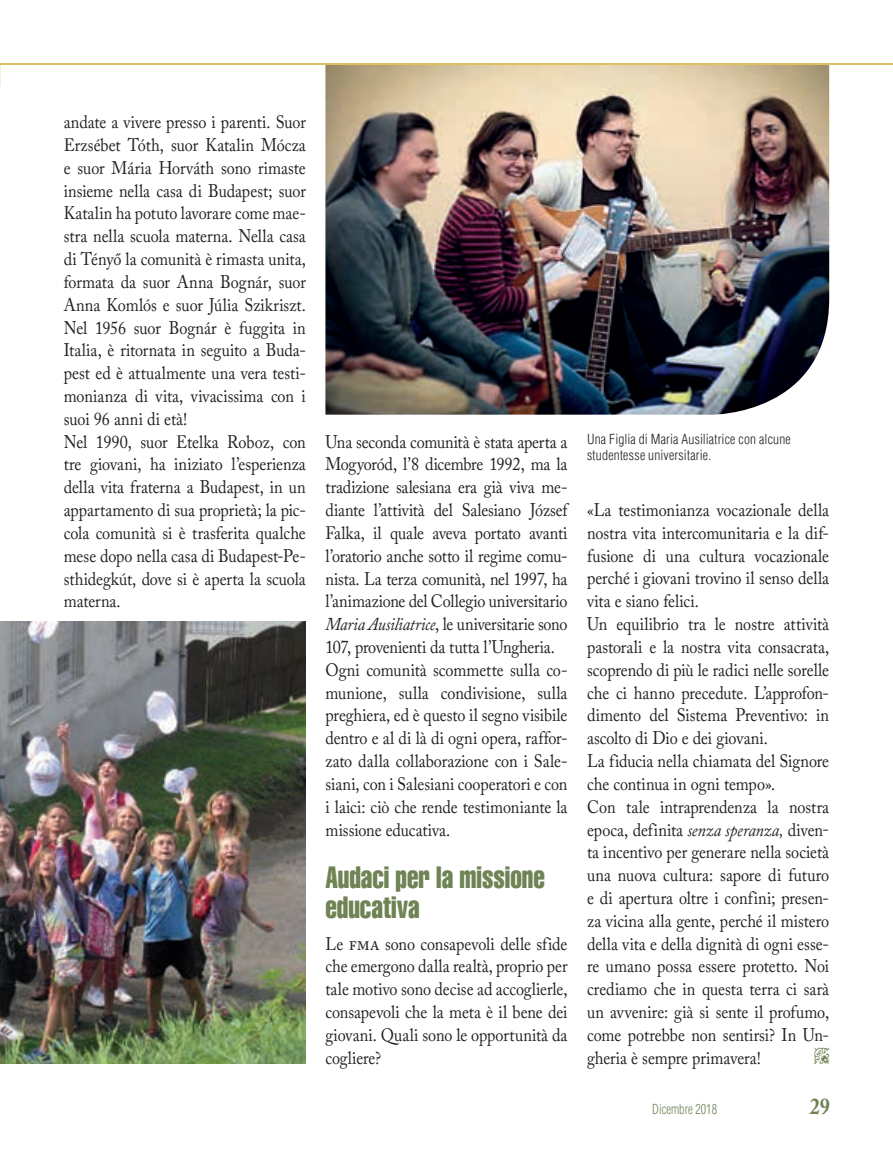
<style>
.page{position:relative;width:893px;height:1149px;background:#fff}
.page>*{position:absolute;margin:0;border:0;box-sizing:border-box;transform-origin:0 0}
.t1{font:extra-condensed 30px/30px "Helvetica";color:#6f8354;scale:.9 1}
.t2{font:700 22.5px "Adobe Caslon Pro";color:#6f8354;scale:.9 1}
.t3{font:18px/22.8px "Adobe Caslon Pro";letter-spacing:-.005em;color:#231f20;scale:.9 1}
.t4{font:18px "Adobe Caslon Pro";color:#6f8354;scale:.9 1}
.t5{font:300 condensed 13.5px/16.2px "Helvetica";letter-spacing:.015em;color:#231f20}
.t6{font:300 condensed 13.5px "Helvetica";color:#6f8354;scale:.9 1}
.s1{font-style:italic}
.s2{font-size:19.5px}
</style>
<div class="page">
<img style="left:325px;top:65px;width:504px;height:349px">
<hr style="left:0;top:64px;width:893px;height:1px;background:#dcc15f">
<img style="left:0;top:621px;width:306px;height:442px">
<p class="t3" style="left:64px;top:110px;width:271px">andate a vivere presso i parenti. Suor Erzsébet Tóth, suor Katalin Mócza e suor Mária Horváth sono rimaste insieme nella casa di Budapest; suor Katalin ha potuto lavorare come mae&shy;stra nella scuola materna. Nella casa di Tényő la comunità è rimasta unita, formata da suor Anna Bognár, suor Anna Komlós e suor Júlia Szikriszt.<br>Nel 1956 suor Bognár è fuggita in Italia, è ritornata in seguito a Buda&shy;pest ed è attualmente una vera testi&shy;monianza di vita, vivacissima con i suoi 96 anni di età!<br>Nel 1990, suor Etelka Roboz, con tre giovani, ha iniziato l’esperienza della vita fraterna a Budapest, in un appartamento di sua proprietà; la pic&shy;cola comunità si è trasferita qualche mese dopo nella casa di Budapest-Pe&shy;sthidegkút, dove si è aperta la scuola materna.</p>
<p class="t3" style="left:325px;top:430px;width:271px">Una seconda comunità è stata aperta a Mogyoród, l’8 dicembre 1992, ma la tradizione salesiana era già viva me&shy;diante l’attività del Salesiano József Falka, il quale aveva portato avanti l’oratorio anche sotto il regime comu&shy;nista. La terza comunità, nel 1997, ha l’animazione del Collegio universitario <span class="s1">Maria Ausiliatrice</span>, le universitarie sono 107, provenienti da tutta l’Ungheria.<br>Ogni comunità scommette sulla co&shy;munione, sulla condivisione, sulla preghiera, ed è questo il segno visibile dentro e al di là di ogni opera, raffor&shy;zato dalla collaborazione con i Sale&shy;siani, con i Salesiani cooperatori e con i laici: ciò che rende testimoniante la missione educativa.</p>
<h1 class="t1" style="left:325px;top:861px;width:245px">Audaci per la missione educativa</h1>
<p class="t3" style="left:325px;top:931px;width:271px;text-align:justify">Le <span class="s2">fma</span> sono consapevoli delle sfide che emergono dalla realtà, proprio per tale motivo sono decise ad accoglierle, consapevoli che la meta è il bene dei giovani. Quali sono le opportunità da cogliere?</p>
<p class="t5" style="left:587px;top:431px;width:205px">Una Figlia di Maria Ausiliatrice con alcune studentesse universitarie.</p>
<p class="t3" style="left:587px;top:498px;width:271px">«La testimonianza vocazionale della nostra vita intercomunitaria e la dif&shy;fusione di una cultura vocazionale perché i giovani trovino il senso della vita e siano felici.<br>Un equilibrio tra le nostre attività pastorali e la nostra vita consacrata, scoprendo di più le radici nelle sorelle che ci hanno precedute. L’approfon&shy;dimento del Sistema Preventivo: in ascolto di Dio e dei giovani.<br>La fiducia nella chiamata del Signore che continua in ogni tempo».<br>Con tale intraprendenza la nostra epoca, definita <span class="s1">senza speranza,</span> diven&shy;ta incentivo per generare nella società una nuova cultura: sapore di futuro e di apertura oltre i confini; presen&shy;za vicina alla gente, perché il mistero della vita e della dignità di ogni esse&shy;re umano possa essere protetto. Noi crediamo che in questa terra ci sarà un avvenire: già si sente il profumo, come potrebbe non sentirsi? In Un&shy;gheria è sempre primavera!</p>
<p class="t4" style="left:814px;top:1046px;width:18px">•</p>
<p class="t6" style="left:652px;top:1100px;width:73px">Dicembre 2018</p>
<p class="t2" style="left:810px;top:1092px;width:24px">29</p>
</div>
